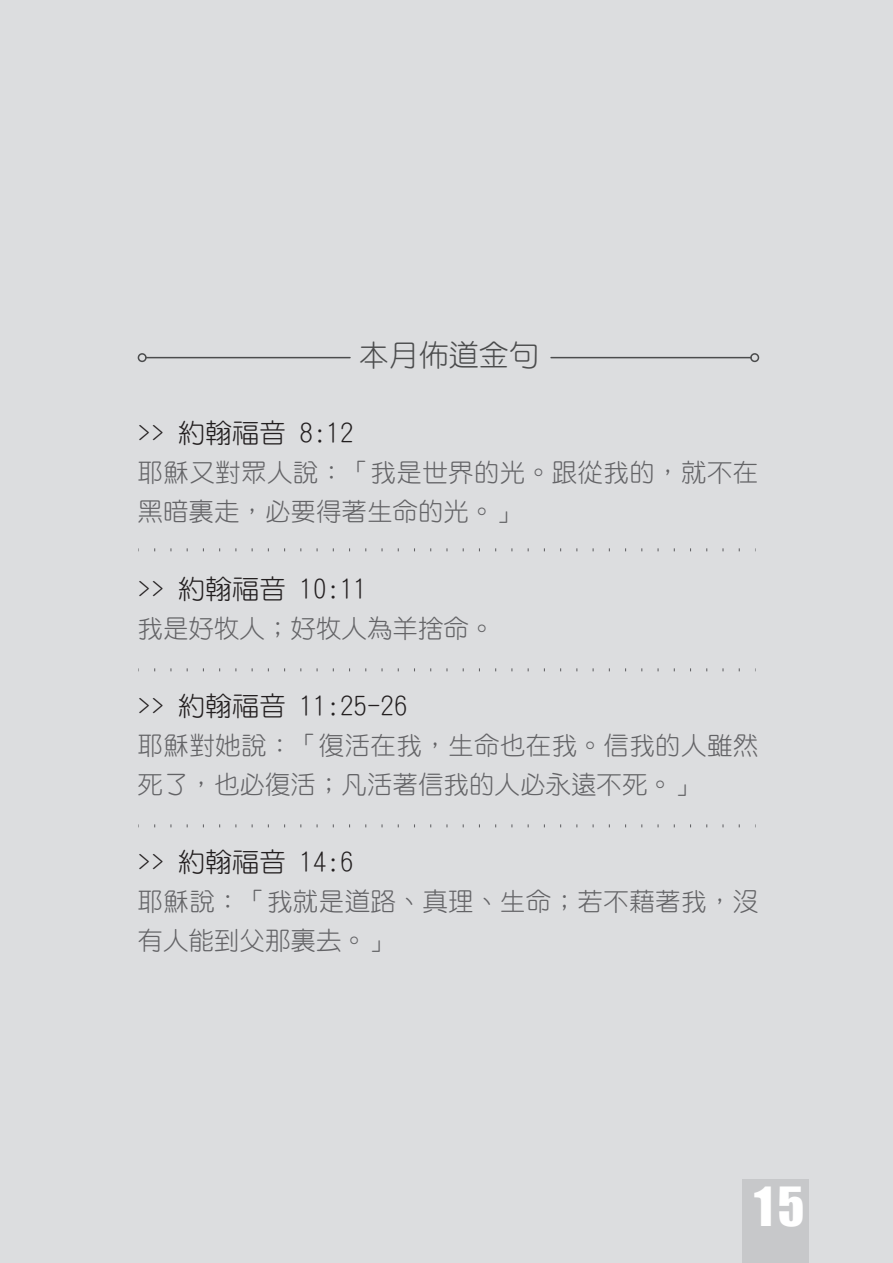
<style>
.page{position:relative;width:893px;height:1263px;background:#dcdddf}
.page>*{position:absolute;margin:0;border:0;box-sizing:border-box;transform-origin:0 0}
.t1{font:49.5px "Impact";color:#fff}
.t2{font:30px "DF Yuan Lt HK BF";color:#4b4c4d}
.t3{font:27px "DF Yuan Lt HK BF";color:#231f20}
.t4{font:25.5px/39px "DF Yuan Lt HK BF";letter-spacing:.015em;color:#636366}
</style>
<div class="page">
<div style="left:742px;top:1179px;width:66px;height:84px;background:#c7c8ca"></div>
<svg style="left:154px;top:548px;width:586px;height:3px"></svg>
<svg style="left:154px;top:668px;width:586px;height:3px"></svg>
<svg style="left:154px;top:824px;width:586px;height:3px"></svg>
<hr style="left:146px;top:357px;width:204px;height:1px;background:#4b4c4d">
<div style="left:138px;top:353px;width:9px;height:9px;border:2px solid #4b4c4d;border-radius:50%"></div>
<hr style="left:551px;top:357px;width:200px;height:1px;background:#4b4c4d">
<div style="left:750px;top:353px;width:9px;height:9px;border:2px solid #4b4c4d;border-radius:50%"></div>
<p class="t2" style="left:359px;top:340px;width:181px">本月佈道金句</p>
<p class="t3" style="left:138px;top:420px;width:218px">&gt;&gt; 約翰福音 8:12</p>
<p class="t4" style="left:138px;top:453px;width:622px">耶穌又對眾人說：「我是世界的光。跟從我的，就不在黑暗裏走，必要得著生命的光。」</p>
<p class="t3" style="left:138px;top:576px;width:231px">&gt;&gt; 約翰福音 10:11</p>
<p class="t4" style="left:138px;top:609px;width:359px">我是好牧人；好牧人為羊捨命。</p>
<p class="t3" style="left:138px;top:693px;width:272px">&gt;&gt; 約翰福音 11:25-26</p>
<p class="t4" style="left:138px;top:726px;width:622px">耶穌對她說：「復活在我，生命也在我。信我的人雖然死了，也必復活；凡活著信我的人必永遠不死。」</p>
<p class="t3" style="left:138px;top:849px;width:218px">&gt;&gt; 約翰福音 14:6</p>
<p class="t4" style="left:138px;top:882px;width:622px">耶穌說：「我就是道路、真理、生命；若不藉著我，沒有人能到父那裏去。」</p>
<h1 class="t1" style="left:754px;top:1168px;width:52px">15</h1>
</div>
